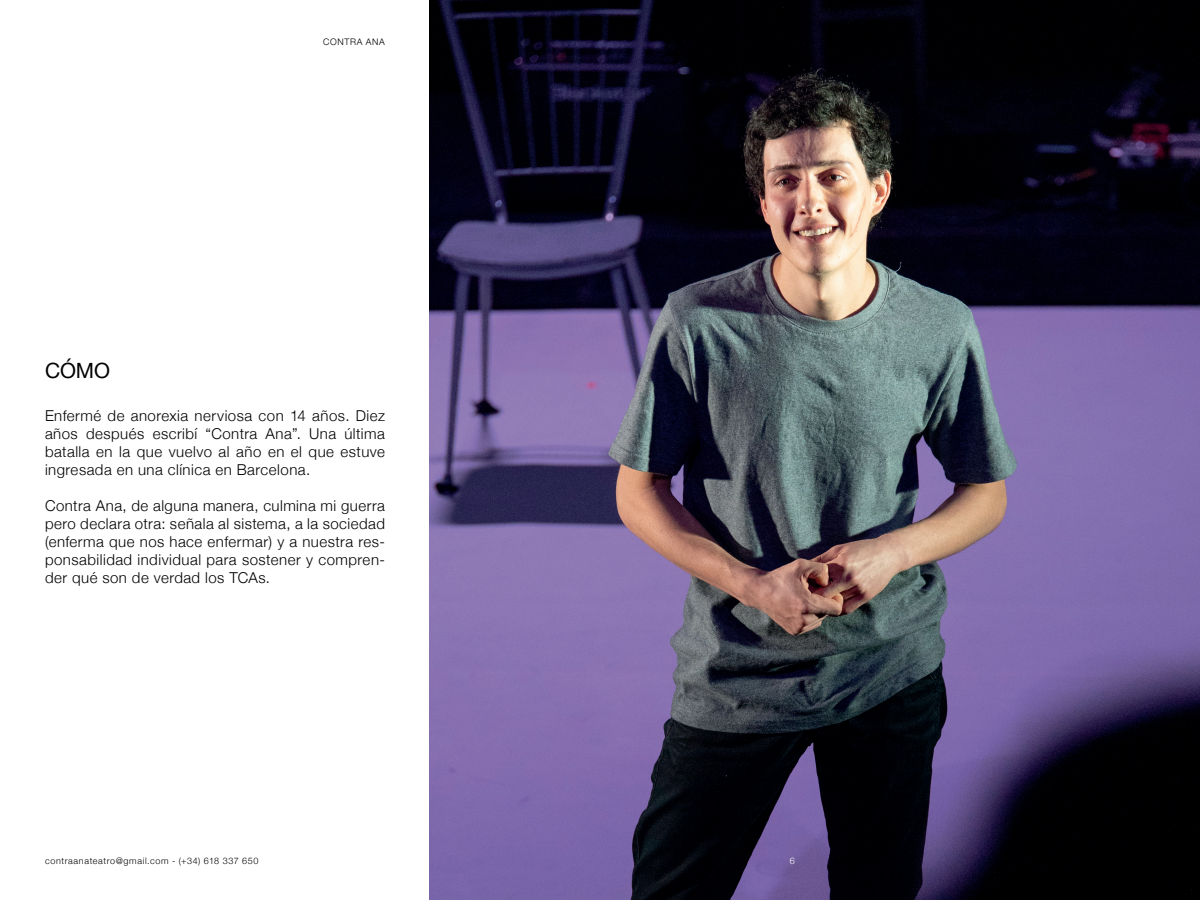
<style>
.page{position:relative;width:1200px;height:900px;background:#fff}
.page>*{position:absolute;margin:0;border:0;box-sizing:border-box;transform-origin:0 0}
.t1{font:21px "Helvetica Neue";color:#000001}
.t2{font:300 15px/18px "Helvetica Neue";letter-spacing:.03em;color:#000001;text-align:justify}
.t3{font:300 9px "Helvetica Neue";letter-spacing:.075em;color:#000001}
.t4{font:300 9px "Helvetica Neue";color:#fff}
</style>
<div class="page">
<img style="left:429px;top:0;width:771px;height:900px">
<p class="t3" style="left:323px;top:35px;width:63px">CONTRA ANA</p>
<h1 class="t1" style="left:45px;top:355px;width:67px">CÓMO</h1>
<p class="t2" style="left:45px;top:406px;width:342px">Enfermé de anorexia nerviosa con 14 años. Diez años después escribí “Contra Ana”. Una última batalla en la que vuelvo al año en el que estuve ingresada en una clínica en Barcelona.</p>
<p class="t2" style="left:45px;top:496px;width:342px">Contra Ana, de alguna manera, culmina mi guerra pero declara otra: señala al sistema, a la sociedad (enferma que nos hace enfermar) y a nuestra res&shy;ponsabilidad individual para sostener y compren&shy;der qué son de verdad los TCAs.</p>
<p class="t3" style="left:45px;top:853px;width:215px">contraanateatro@gmail.com - (+34) 618 337 650</p>
<p class="t4" style="left:790px;top:853px;width:7px">6</p>
</div>
